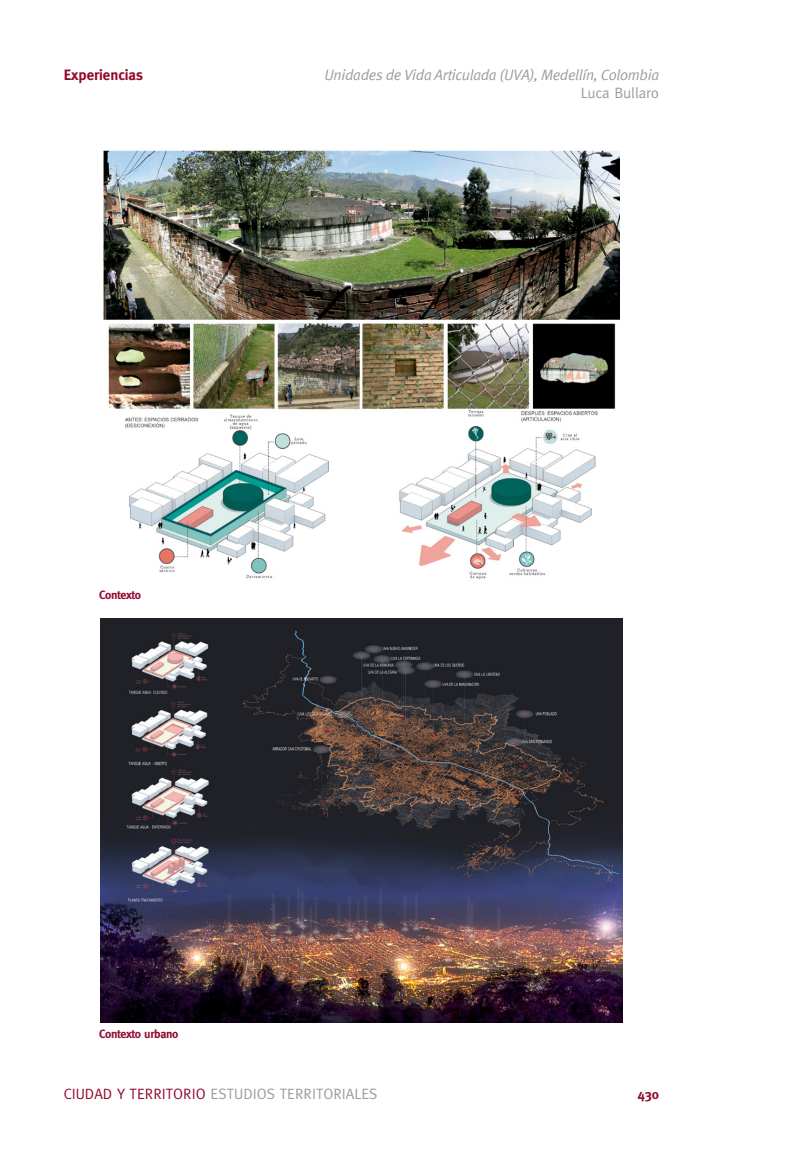
<style>
.page{position:relative;width:808px;height:1149px;background:#fff}
.page>*{position:absolute;margin:0;border:0;box-sizing:border-box;transform-origin:0 0}
.t1{font:15px "Meta";color:#9c9ba0}
.t2{font:italic 15px "Meta Normal";letter-spacing:-.02em;color:#9c9ba0}
.t3{font:700 15px "Meta";color:#910b2f}
.t4{font:700 13.5px "Meta";color:#910b2f}
._09-Pie_figuras{font:700 12px "Meta";letter-spacing:-.03em;color:#910b2f}
.s1{color:#910b2f}
</style>
<div class="page">
<img style="left:104px;top:150px;width:515px;height:430px">
<img style="left:100px;top:618px;width:522px;height:403px">
<p class="t3" style="left:64px;top:66px;width:81px">Experiencias</p>
<p class="t2" style="left:325px;top:66px;width:336px">Unidades de Vida Articulada (UVA), Medellín, Colombia</p>
<p class="t1" style="left:581px;top:84px;width:80px">Luca Bullaro</p>
<p class="_09-Pie_figuras" style="left:99px;top:587px;width:43px">Contexto</p>
<p class="_09-Pie_figuras" style="left:99px;top:1026px;width:81px">Contexto urbano</p>
<p class="t1" style="left:64px;top:1084px;width:315px"><span class="s1">CIUDAD Y TERRITORIO</span> ESTUDIOS TERRITORIALES</p>
<p class="t4" style="left:637px;top:1085px;width:23px">430</p>
</div>
